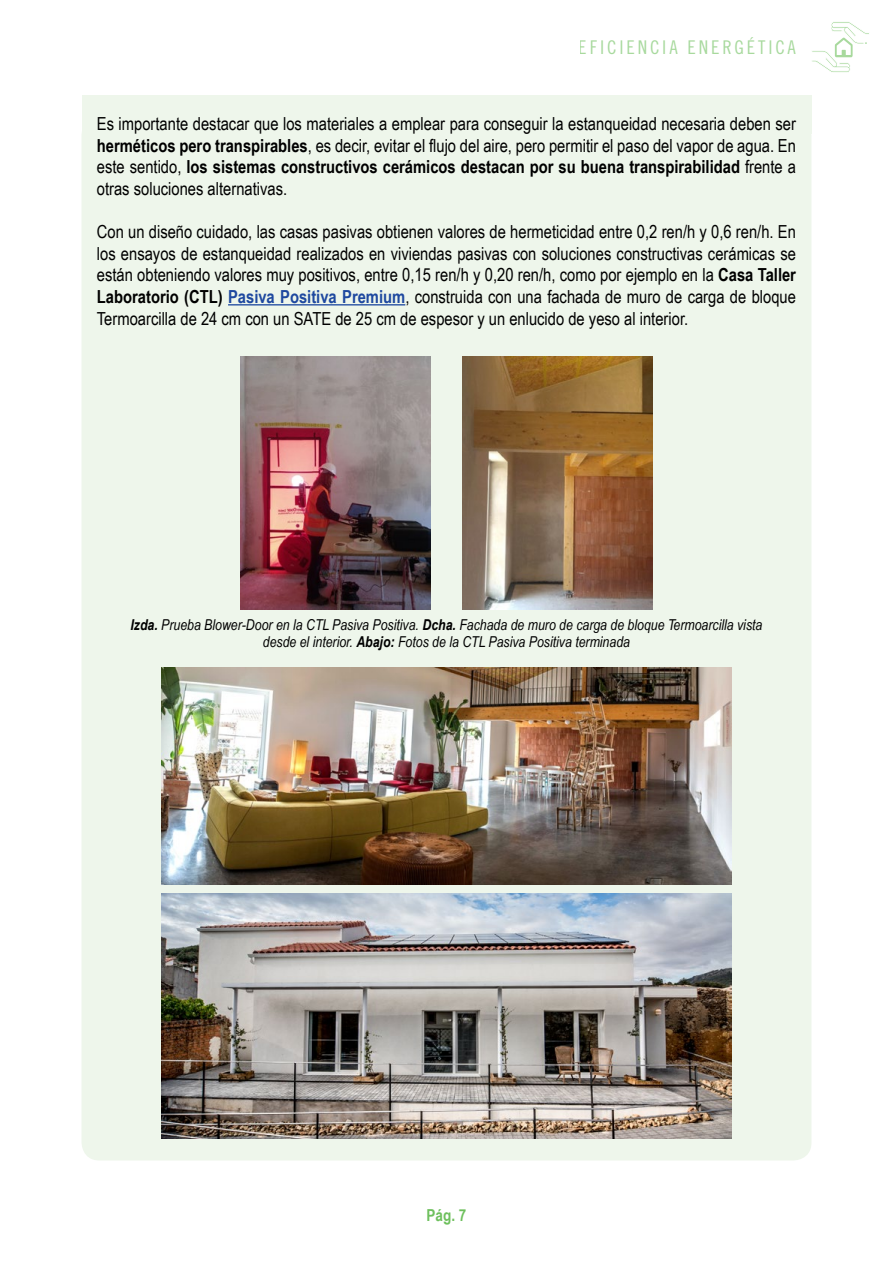
<style>
.page{position:relative;width:893px;height:1263px;background:#fff}
.page>*{position:absolute;margin:0;border:0;box-sizing:border-box;transform-origin:0 0}
.t1{font:18.9px "Trade Gothic LT Std Cn 18";letter-spacing:.15em;color:#6ec05d}
.t2{font:18px/21.6px "Arial Narrow";color:#000;text-align:justify}
.t3{font:700 16.5px "Arial Narrow";color:#6ec05d}
.t4{font:italic 15px/16.5px "Arial Narrow";color:#000;text-align:center}
.s1{font-weight:700}
.s2{font-weight:700;color:#1e489f}
</style>
<div class="page">
<div style="left:81px;top:118px;width:730px;height:1042px;background:#eef6eb;border-radius:18px"></div>
<div style="left:81px;top:96px;width:730px;height:38px;background:#eef6eb"></div>
<svg style="left:812px;top:22px;width:57px;height:50px"></svg>
<hr style="left:228px;top:304px;width:177px;height:1px;background:#1e489f">
<img style="left:240px;top:356px;width:190px;height:253px">
<img style="left:463px;top:356px;width:190px;height:253px">
<img style="left:162px;top:667px;width:569px;height:218px">
<img style="left:162px;top:894px;width:569px;height:245px">
<p class="t1" style="left:579px;top:36px;width:219px">EFICIENCIA ENERGÉTICA</p>
<p class="t2" style="left:97px;top:112px;width:701px">Es importante destacar que los materiales a emplear para conseguir la estanqueidad necesaria deben ser <span class="s1">herméticos pero transpirables</span>, es decir, evitar el flujo del aire, pero permitir el paso del vapor de agua. En este sentido, <span class="s1">los sistemas constructivos cerámicos destacan por su buena transpirabilidad</span> frente a otras soluciones alternativas.</p>
<p class="t2" style="left:97px;top:220px;width:701px">Con un diseño cuidado, las casas pasivas obtienen valores de hermeticidad entre 0,2 ren/h y 0,6 ren/h. En los ensayos de estanqueidad realizados en viviendas pasivas con soluciones constructivas cerámicas se están obteniendo valores muy positivos, entre 0,15 ren/h y 0,20 ren/h, como por ejemplo en la <span class="s1">Casa Taller Laboratorio (CTL)</span> <span class="s2">Pasiva Positiva Premium</span>, construida con una fachada de muro de carga de bloque Termoarcilla de 24 cm con un SATE de 25 cm de espesor y un enlucido de yeso al interior.</p>
<p class="t4" style="left:130px;top:616px;width:633px"><span class="s1">Izda.</span> Prueba Blower-Door en la CTL Pasiva Positiva. <span class="s1">Dcha.</span> Fachada de muro de carga de bloque Termoarcilla vista desde el interior. <span class="s1">Abajo:</span> Fotos de la CTL Pasiva Positiva terminada</p>
<p class="t3" style="left:427px;top:1203px;width:41px">Pág. 7</p>
</div>
